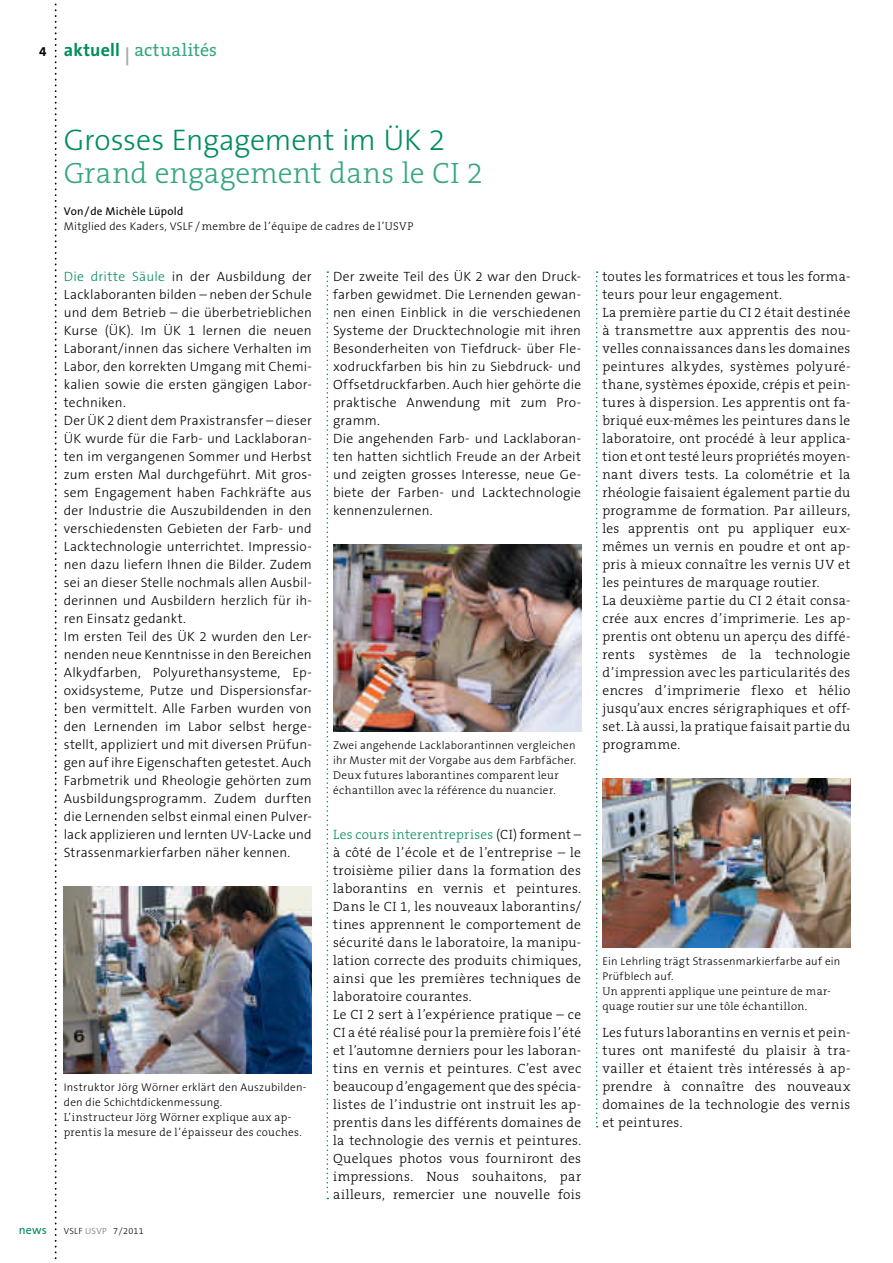
<style>
.page{position:relative;width:893px;height:1263px;background:#fff}
.page>*{position:absolute;margin:0;border:0;box-sizing:border-box;transform-origin:0 0}
.t1{font:300 30px "The Sans B3";letter-spacing:-.01em;color:#008d5c}
.t2{font:300 29.7px "The Serif B3";letter-spacing:.005em;color:#35a582}
.t3{font:18px "The Serif B5 Plain";letter-spacing:.02em;color:#35a582}
.t4{font:300 13.5px/18px "The Serif B3";letter-spacing:.025em;color:#000}
.t5{font:300 13.5px/18px "The Sans B3";letter-spacing:.015em;color:#000}
.t6{font:12px "The Sans B5 Plain";color:#008d5c}
.t7{font:300 11.25px/15px "The Serif B3";letter-spacing:.03em;color:#000}
.t8{font:300 11.25px/15px "The Sans B3";letter-spacing:.02em;color:#000}
.t9{font:11.25px "The Sans B5 Plain";letter-spacing:.03em;color:#000}
.t10{font:300 9px "The Sans B3";letter-spacing:.025em;color:#000}
.s1{font-family:"The Sans B7";font-weight:700;font-size:13.5px;color:#000}
.s2{font-family:"The Sans B7";font-weight:700;color:#008d5c}
.s3{font-family:"The Sans B7";font-weight:700;color:#a7a9ac}
.s4{font-family:"The Sans B3"}
.s5{color:#008d5c}
.s6{color:#6d6e71}
</style>
<div class="page">
<svg style="left:55px;top:3px;width:2px;height:1257px"></svg>
<img style="left:64px;top:886px;width:248px;height:187px">
<img style="left:333px;top:544px;width:248px;height:187px">
<img style="left:602px;top:778px;width:248px;height:169px">
<svg style="left:327px;top:271px;width:1px;height:928px"></svg>
<svg style="left:596px;top:271px;width:2px;height:856px"></svg>
<h3 class="t3" style="left:39px;top:41px;width:180px"><span class="s1">4</span> <span class="s2">aktuell</span> <span class="s3">|</span> actualités</h3>
<h1 class="t1" style="left:64px;top:124px;width:383px">Grosses Engagement im ÜK 2</h1>
<h2 class="t2" style="left:64px;top:157px;width:421px">Grand engagement dans le CI 2</h2>
<p class="t9" style="left:64px;top:205px;width:121px">Von/de Michèle Lüpold</p>
<p class="t7" style="left:64px;top:219px;width:351px"><span class="s4">Mitglied des Kaders, VSLF /</span> membre de l’équipe de cadres de l’USVP</p>
<p class="t5" style="left:64px;top:268px;width:250px"><span class="s5">Die dritte Säule</span> in der Ausbildung der Lacklaboranten bilden – neben der Schule und dem Betrieb – die überbetrieblichen Kurse (ÜK). Im ÜK 1 lernen die neuen Laborant/innen das sichere Verhalten im Labor, den korrekten Umgang mit Chemi&shy;kalien sowie die ersten gängigen Labor&shy;techniken.<br>Der ÜK 2 dient dem Praxistransfer – dieser ÜK wurde für die Farb- und Lacklaboran&shy;ten im vergangenen Sommer und Herbst zum ersten Mal durchgeführt. Mit gros&shy;sem Engagement haben Fachkräfte aus der Industrie die Auszubildenden in den verschiedensten Gebieten der Farb- und Lacktechnologie unterrichtet. Impressio&shy;nen dazu liefern Ihnen die Bilder. Zudem sei an dieser Stelle nochmals allen Ausbil&shy;derinnen und Ausbildern herzlich für ih&shy;ren Einsatz gedankt.<br>Im ersten Teil des ÜK 2 wurden den Ler&shy;nenden neue Kenntnisse in den Bereichen Alkydfarben, Polyurethansysteme, Ep&shy;oxidsysteme, Putze und Dispersionsfar&shy;ben vermittelt. Alle Farben wurden von den Lernenden im Labor selbst herge&shy;stellt, appliziert und mit diversen Prüfun&shy;gen auf ihre Eigenschaften getestet. Auch Farbmetrik und Rheologie gehörten zum Ausbildungsprogramm. Zudem durften die Lernenden selbst einmal einen Pulver&shy;lack applizieren und lernten UV-Lacke und Strassenmarkierfarben näher kennen.</p>
<p class="t5" style="left:333px;top:268px;width:250px">Der zweite Teil des ÜK 2 war den Druck&shy;farben gewidmet. Die Lernenden gewan&shy;nen einen Einblick in die verschiedenen Systeme der Drucktechnologie mit ihren Besonderheiten von Tiefdruck- über Fle&shy;xodruckfarben bis hin zu Siebdruck- und Offsetdruckfarben. Auch hier gehörte die praktische Anwendung mit zum Pro&shy;gramm.<br>Die angehenden Farb- und Lacklaboran&shy;ten hatten sichtlich Freude an der Arbeit und zeigten grosses Interesse, neue Ge&shy;biete der Farben- und Lacktechnologie kennenzulernen.</p>
<p class="t8" style="left:333px;top:739px;width:244px">Zwei angehende Lacklaborantinnen vergleichen ihr Muster mit der Vorgabe aus dem Farbfächer.</p>
<p class="t7" style="left:333px;top:768px;width:227px">Deux futures laborantines comparent leur échantillon avec la référence du nuancier.</p>
<p class="t4" style="left:333px;top:826px;width:250px"><span class="s5">Les cours interentreprises</span> (CI) forment – à côté de l’école et de l’entreprise – le troisième pilier dans la formation des laborantins en vernis et peintures.<br>Dans le CI 1, les nouveaux laborantins/ tines apprennent le comportement de sécurité dans le laboratoire, la manipu&shy;lation correcte des produits chimiques, ainsi que les premières techniques de laboratoire courantes.<br>Le CI 2 sert à l’expérience pratique – ce CI a été réalisé pour la première fois l’été et l’automne derniers pour les laboran&shy;tins en vernis et peintures. C’est avec beaucoup d’engagement que des spécia&shy;listes de l’industrie ont instruit les ap&shy;prentis dans les différents domaines de la technologie des vernis et peintures.<br>Quelques photos vous fourniront des impressions. Nous souhaitons, par ailleurs, remercier une nouvelle fois</p>
<p class="t8" style="left:64px;top:1081px;width:244px">Instruktor Jörg Wörner erklärt den Auszubilden&shy;den die Schichtdickenmessung.</p>
<p class="t7" style="left:64px;top:1110px;width:239px">L’instructeur Jörg Wörner explique aux ap&shy;prentis la mesure de l’épaisseur des couches.</p>
<p class="t6" style="left:19px;top:1223px;width:29px">news</p>
<p class="t10" style="left:64px;top:1226px;width:81px">VSLF <span class="s6">USVP</span> 7/2011</p>
<p class="t4" style="left:602px;top:268px;width:250px">toutes les formatrices et tous les forma&shy;teurs pour leur engagement.<br>La première partie du CI 2 était destinée à transmettre aux apprentis des nou&shy;velles connaissances dans les domaines peintures alkydes, systèmes polyuré&shy;thane, systèmes époxide, crépis et pein&shy;tures à dispersion. Les apprentis ont fa&shy;briqué eux-mêmes les peintures dans le laboratoire, ont procédé à leur applica&shy;tion et ont testé leurs propriétés moyen&shy;nant divers tests. La colométrie et la rhéologie faisaient également partie du programme de formation. Par ailleurs, les apprentis ont pu appliquer eux&shy;mêmes un vernis en poudre et ont ap&shy;pris à mieux connaître les vernis UV et les peintures de marquage routier.<br>La deuxième partie du CI 2 était consa&shy;crée aux encres d’imprimerie. Les ap&shy;prentis ont obtenu un aperçu des diffé&shy;rents systèmes de la technologie d’impression avec les particularités des encres d’imprimerie flexo et hélio jusqu’aux encres sérigraphiques et off&shy;set. Là aussi, la pratique faisait partie du programme.</p>
<p class="t8" style="left:602px;top:955px;width:239px">Ein Lehrling trägt Strassenmarkierfarbe auf ein<br>Prüfblech auf.</p>
<p class="t7" style="left:602px;top:984px;width:230px">Un apprenti applique une peinture de mar&shy;quage routier sur une tôle échantillon.</p>
<p class="t4" style="left:602px;top:1024px;width:250px;text-align:justify">Les futurs laborantins en vernis et pein&shy;tures ont manifesté du plaisir à tra&shy;vailler et étaient très intéressés à ap&shy;prendre à connaître des nouveaux domaines de la technologie des vernis et peintures.</p>
</div>
